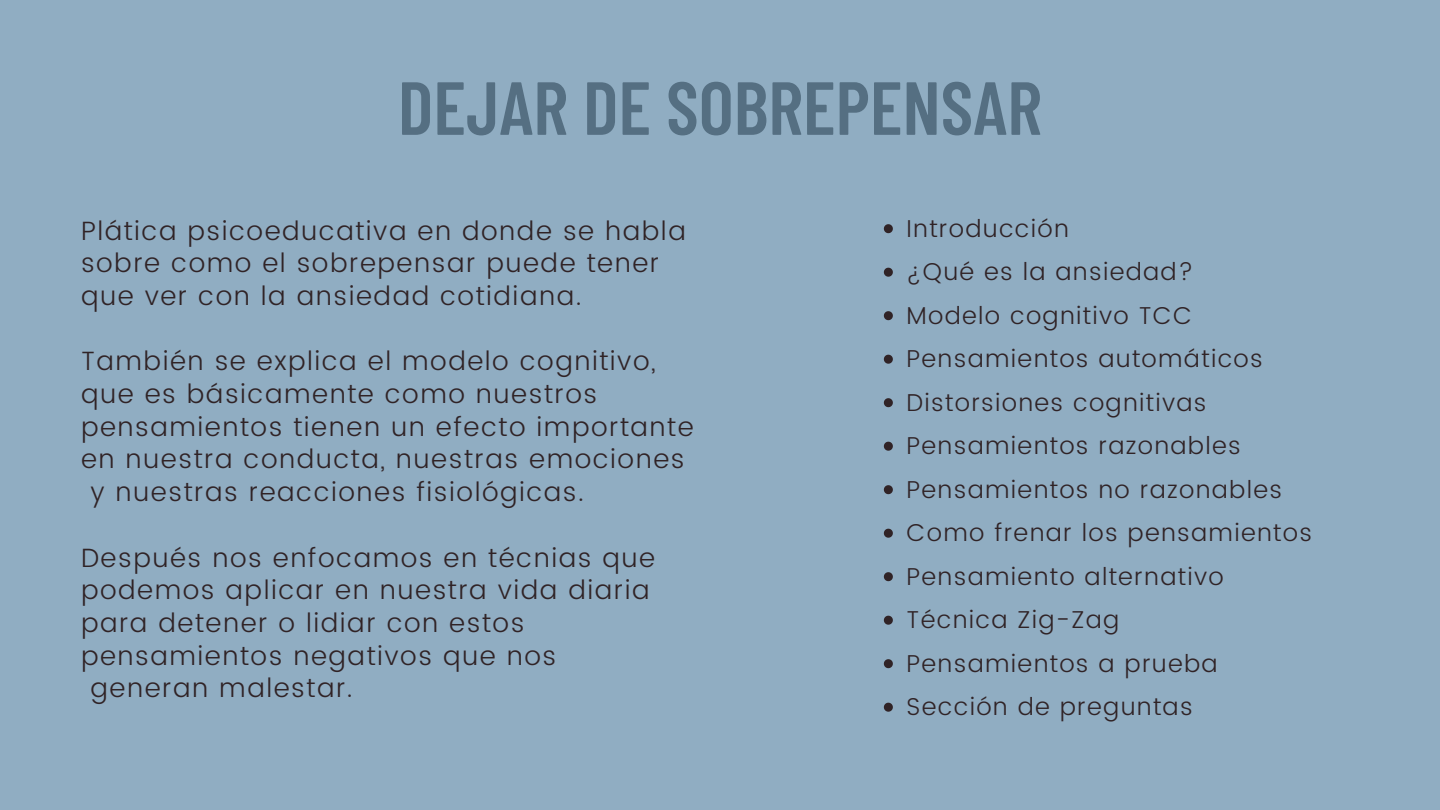
<style>
.page{position:relative;width:1440px;height:810px;background:#90adc2}
.page>*{position:absolute;margin:0;border:0;box-sizing:border-box;transform-origin:0 0}
.t1{font:600 75px "Barlow Condensed";color:#556f82}
.t2{font:300 26.5px/32.7px "Poppins";letter-spacing:.06em;color:#302326}
.t3{font:300 24.4px "Poppins";letter-spacing:.055em;color:#302326}
</style>
<div class="page">
<svg style="left:884px;top:224px;width:9px;height:9px"></svg>
<svg style="left:884px;top:268px;width:9px;height:9px"></svg>
<svg style="left:884px;top:311px;width:9px;height:9px"></svg>
<svg style="left:884px;top:355px;width:9px;height:9px"></svg>
<svg style="left:884px;top:398px;width:9px;height:9px"></svg>
<svg style="left:884px;top:442px;width:9px;height:9px"></svg>
<svg style="left:884px;top:485px;width:9px;height:9px"></svg>
<svg style="left:884px;top:529px;width:9px;height:9px"></svg>
<svg style="left:884px;top:572px;width:9px;height:9px"></svg>
<svg style="left:884px;top:616px;width:9px;height:9px"></svg>
<svg style="left:884px;top:659px;width:9px;height:9px"></svg>
<svg style="left:884px;top:703px;width:9px;height:9px"></svg>
<p class="t1" style="left:398px;top:60px;width:646px">DEJAR DE SOBREPENSAR</p>
<p class="t2" style="left:81px;top:214px;width:606px">Plática psicoeducativa en donde se habla sobre como el sobrepensar puede tener que ver con la ansiedad cotidiana.</p>
<p class="t2" style="left:81px;top:345px;width:576px">También se explica el modelo cognitivo,</p>
<p class="t2" style="left:81px;top:378px;width:518px">que es básicamente como nuestros</p>
<p class="t2" style="left:81px;top:410px;width:614px">pensamientos tienen un efecto importante</p>
<p class="t2" style="left:81px;top:443px;width:605px">en nuestra conducta, nuestras emociones</p>
<p class="t2" style="left:90px;top:476px;width:495px">y nuestras reacciones fisiológicas.</p>
<p class="t2" style="left:81px;top:541px;width:576px">Después nos enfocamos en técnias que</p>
<p class="t2" style="left:81px;top:574px;width:570px">podemos aplicar en nuestra vida diaria</p>
<p class="t2" style="left:81px;top:606px;width:445px">para detener o lidiar con estos</p>
<p class="t2" style="left:81px;top:639px;width:477px">pensamientos negativos que nos</p>
<p class="t2" style="left:90px;top:672px;width:264px">generan malestar.</p>
<p class="t3" style="left:907px;top:214px;width:164px">Introducción</p>
<p class="t3" style="left:907px;top:258px;width:288px">¿Qué es la ansiedad?</p>
<p class="t3" style="left:907px;top:301px;width:287px">Modelo cognitivo TCC</p>
<p class="t3" style="left:907px;top:345px;width:358px">Pensamientos automáticos</p>
<p class="t3" style="left:907px;top:388px;width:302px">Distorsiones cognitivas</p>
<p class="t3" style="left:907px;top:432px;width:336px">Pensamientos razonables</p>
<p class="t3" style="left:907px;top:475px;width:377px">Pensamientos no razonables</p>
<p class="t3" style="left:907px;top:519px;width:407px">Como frenar los pensamientos</p>
<p class="t3" style="left:907px;top:562px;width:319px">Pensamiento alternativo</p>
<p class="t3" style="left:907px;top:606px;width:214px">Técnica Zig-Zag</p>
<p class="t3" style="left:907px;top:649px;width:313px">Pensamientos a prueba</p>
<p class="t3" style="left:907px;top:693px;width:288px">Sección de preguntas</p>
</div>
